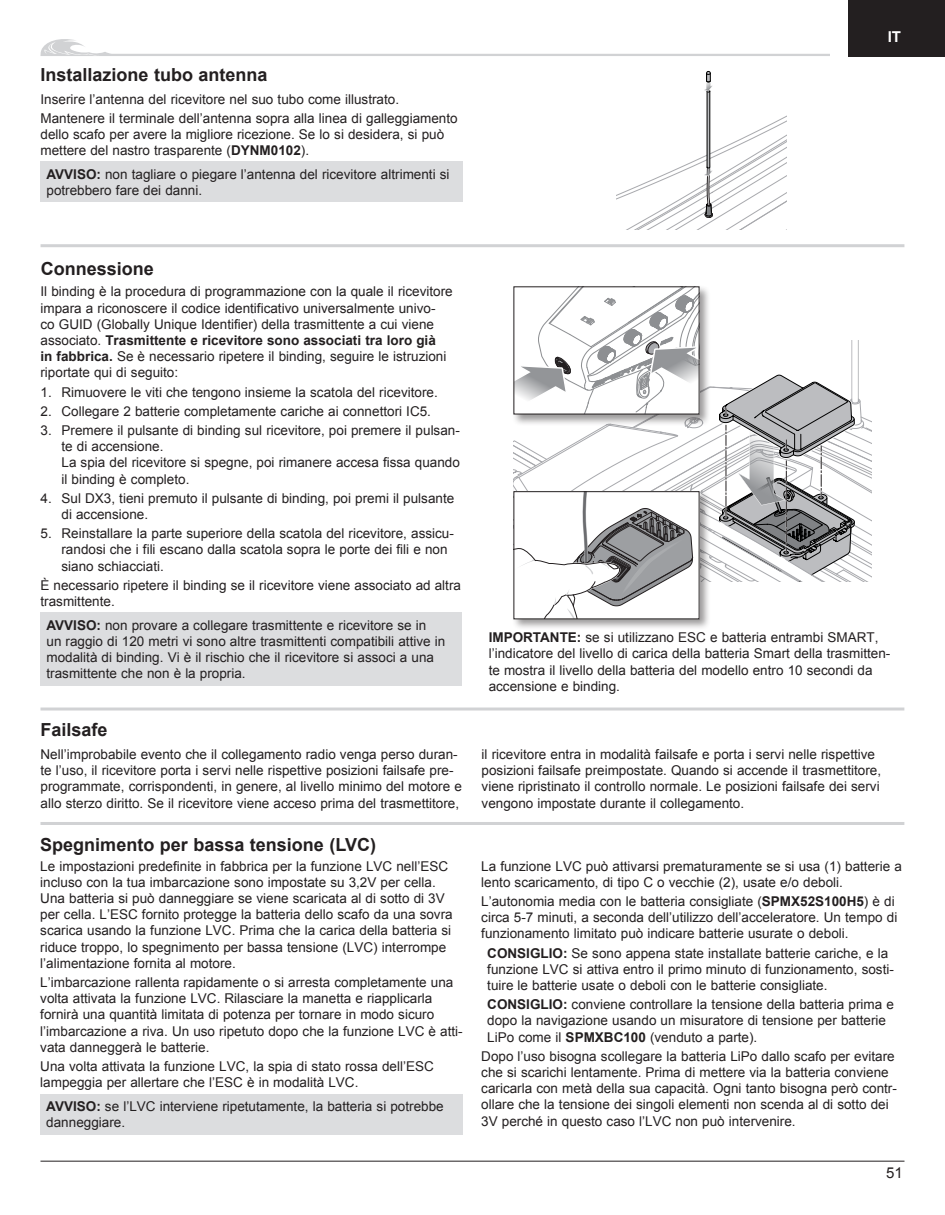
<style>
.page{position:relative;width:945px;height:1215px;background:#fff}
.page>*{position:absolute;margin:0;border:0;box-sizing:border-box;transform-origin:0 0}
.PRB_Header{font:700 18px "Arial";color:#231f20}
.t1{font:15px "Arial";color:#231f20}
.t2{font:700 15px "Arial";color:#fff}
.PRB_Body_Text{font:13.5px/16.2px "Arial";color:#231f20}
.PRB_Tip_Important{font:13.5px/16.2px "Arial";color:#231f20}
.PRB_Notice{font:13.5px/16.2px "Arial";color:#231f20}
.s1{font-weight:700}
</style>
<div class="page">
<div style="left:848px;top:0;width:97px;height:56px;background:#231f20"></div>
<hr style="left:40px;top:1161px;width:864px;height:1px;background:#231f20">
<svg style="left:40px;top:39px;width:790px;height:17px"></svg>
<hr style="left:40px;top:822px;width:864px;height:3px;background:#d1d2d4">
<div style="left:40px;top:162px;width:424px;height:40px;background:#dcdddf"></div>
<svg style="left:616px;top:71px;width:170px;height:159px"></svg>
<div style="left:40px;top:1094px;width:423px;height:41px;background:#dcdddf"></div>
<hr style="left:40px;top:708px;width:864px;height:3px;background:#d1d2d4">
<div style="left:40px;top:612px;width:422px;height:74px;background:#dcdddf"></div>
<hr style="left:41px;top:244px;width:863px;height:3px;background:#d1d2d4">
<svg style="left:514px;top:287px;width:358px;height:341px"></svg>
<div style="left:514px;top:491px;width:185px;height:128px;border:1px solid #231f20"></div>
<p class="PRB_Header" style="left:40px;top:62px;width:229px">Installazione tubo antenna</p>
<p class="PRB_Body_Text" style="left:40px;top:91px;width:360px">Inserire l’antenna del ricevitore nel suo tubo come illustrato.</p>
<p class="PRB_Body_Text" style="left:40px;top:110px;width:419px">Mantenere il terminale dell’antenna sopra alla linea di galleggiamento dello scafo per avere la migliore ricezione. Se lo si desidera, si può mettere del nastro trasparente (<span class="s1">DYNM0102</span>).</p>
<p class="PRB_Notice" style="left:46px;top:166px;width:405px"><span class="s1">AVVISO:</span> non tagliare o piegare l’antenna del ricevitore altrimenti si potrebbero fare dei danni.</p>
<p class="PRB_Header" style="left:41px;top:257px;width:115px">Connessione</p>
<p class="PRB_Body_Text" style="left:40px;top:284px;width:414px">Il binding è la procedura di programmazione con la quale il ricevitore impara a riconoscere il codice identificativo universalmente univo&shy;co GUID (Globally Unique Identifier) della trasmittente a cui viene associato. <span class="s1">Trasmittente e ricevitore sono associati tra loro già<br>in fabbrica.</span> Se è necessario ripetere il binding, seguire le istruzioni riportate qui di seguito:</p>
<p class="PRB_Body_Text" style="left:40px;top:384px;width:399px">1. Rimuovere le viti che tengono insieme la scatola del ricevitore.</p>
<p class="PRB_Body_Text" style="left:40px;top:403px;width:392px">2. Collegare 2 batterie completamente cariche ai connettori IC5.</p>
<p class="PRB_Body_Text" style="left:62px;top:422px;width:400px;text-indent:-21px">3. Premere il pulsante di binding sul ricevitore, poi premere il pulsan&shy;te di accensione.<br>La spia del ricevitore si spegne, poi rimanere accesa fissa quando il binding è completo.</p>
<p class="PRB_Body_Text" style="left:62px;top:490px;width:394px;text-indent:-21px">4. Sul DX3, tieni premuto il pulsante di binding, poi premi il pulsante di accensione.</p>
<p class="PRB_Body_Text" style="left:62px;top:525px;width:394px;text-indent:-21px">5. Reinstallare la parte superiore della scatola del ricevitore, assicu&shy;randosi che i fili escano dalla scatola sopra le porte dei fili e non siano schiacciati.</p>
<p class="PRB_Body_Text" style="left:40px;top:577px;width:422px">È necessario ripetere il binding se il ricevitore viene associato ad altra trasmittente.</p>
<p class="PRB_Notice" style="left:46px;top:617px;width:400px"><span class="s1">AVVISO:</span> non provare a collegare trasmittente e ricevitore se in<br>un raggio di 120 metri vi sono altre trasmittenti compatibili attive in modalità di binding. Vi è il rischio che il ricevitore si associ a una trasmittente che non è la propria.</p>
<p class="PRB_Header" style="left:40px;top:718px;width:69px">Failsafe</p>
<p class="t2" style="left:888px;top:27px;width:15px">IT</p>
<p class="PRB_Tip_Important" style="left:489px;top:630px;width:403px"><span class="s1">IMPORTANTE:</span> se si utilizzano ESC e batteria entrambi SMART, l’indicatore del livello di carica della batteria Smart della trasmitten&shy;te mostra il livello della batteria del modello entro 10 secondi da accensione e binding.</p>
<p class="PRB_Body_Text" style="left:41px;top:746px;width:423px">Nell’improbabile evento che il collegamento radio venga perso duran&shy;te l’uso, il ricevitore porta i servi nelle rispettive posizioni failsafe pre&shy;programmate, corrispondenti, in genere, al livello minimo del motore e allo sterzo diritto. Se il ricevitore viene acceso prima del trasmettitore,</p>
<p class="PRB_Body_Text" style="left:482px;top:746px;width:401px">il ricevitore entra in modalità failsafe e porta i servi nelle rispettive posizioni failsafe preimpostate. Quando si accende il trasmettitore, viene ripristinato il controllo normale. Le posizioni failsafe dei servi vengono impostate durante il collegamento.</p>
<p class="PRB_Header" style="left:40px;top:832px;width:337px">Spegnimento per bassa tensione (LVC)</p>
<p class="PRB_Body_Text" style="left:40px;top:858px;width:414px">Le impostazioni predefinite in fabbrica per la funzione LVC nell’ESC incluso con la tua imbarcazione sono impostate su 3,2V per cella.<br>Una batteria si può danneggiare se viene scaricata al di sotto di 3V per cella. L’ESC fornito protegge la batteria dello scafo da una sovra scarica usando la funzione LVC. Prima che la carica della batteria si riduce troppo, lo spegnimento per bassa tensione (LVC) interrompe l’alimentazione fornita al motore.</p>
<p class="PRB_Body_Text" style="left:40px;top:974px;width:424px">L’imbarcazione rallenta rapidamente o si arresta completamente una volta attivata la funzione LVC. Rilasciare la manetta e riapplicarla fornirà una quantità limitata di potenza per tornare in modo sicuro l’imbarcazione a riva. Un uso ripetuto dopo che la funzione LVC è atti&shy;vata danneggerà le batterie.</p>
<p class="PRB_Body_Text" style="left:40px;top:1058px;width:395px">Una volta attivata la funzione LVC, la spia di stato rossa dell’ESC lampeggia per allertare che l’ESC è in modalità LVC.</p>
<p class="PRB_Notice" style="left:46px;top:1098px;width:399px"><span class="s1">AVVISO:</span> se l’LVC interviene ripetutamente, la batteria si potrebbe danneggiare.</p>
<p class="PRB_Body_Text" style="left:481px;top:858px;width:422px">La funzione LVC può attivarsi prematuramente se si usa (1) batterie a lento scaricamento, di tipo C o vecchie (2), usate e/o deboli.</p>
<p class="PRB_Body_Text" style="left:481px;top:893px;width:418px">L’autonomia media con le batteria consigliate (<span class="s1">SPMX52S100H5</span>) è di circa 5-7 minuti, a seconda dell’utilizzo dell’acceleratore. Un tempo di funzionamento limitato può indicare batterie usurate o deboli.</p>
<p class="PRB_Tip_Important" style="left:487px;top:945px;width:408px"><span class="s1">CONSIGLIO:</span> Se sono appena state installate batterie cariche, e la funzione LVC si attiva entro il primo minuto di funzionamento, sosti&shy;tuire le batterie usate o deboli con le batterie consigliate.</p>
<p class="PRB_Tip_Important" style="left:487px;top:997px;width:408px"><span class="s1">CONSIGLIO:</span> conviene controllare la tensione della batteria prima e dopo la navigazione usando un misuratore di tensione per batterie<br>LiPo come il <span class="s1">SPMXBC100</span> (venduto a parte).</p>
<p class="PRB_Body_Text" style="left:481px;top:1048px;width:417px">Dopo l’uso bisogna scollegare la batteria LiPo dallo scafo per evitare che si scarichi lentamente. Prima di mettere via la batteria conviene caricarla con metà della sua capacità. Ogni tanto bisogna però contr&shy;ollare che la tensione dei singoli elementi non scenda al di sotto dei 3V perché in questo caso l’LVC non può intervenire.</p>
<p class="t1" style="left:886px;top:1163px;width:18px">51</p>
</div>
